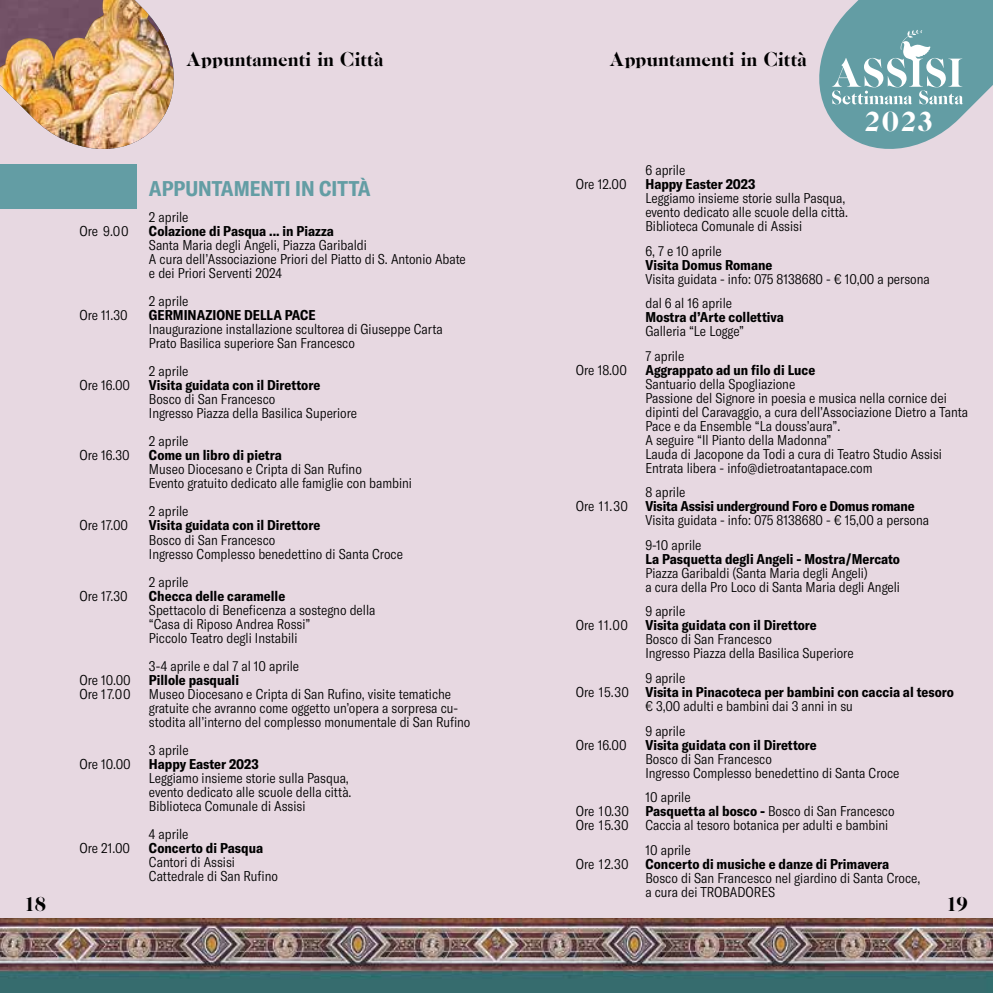
<style>
.page{position:relative;width:993px;height:993px;background:#fff}
.page>*{position:absolute;margin:0;border:0;box-sizing:border-box;transform-origin:0 0}
.t1{font:28.88px "Caslon CP";color:#fff}
.t2{font:21px "Caslon CP";color:#000}
.t3{font:700 condensed 21px "GT America";color:#639da4}
.t4{font:300 condensed 14px/14px "GT America";color:#000}
.t5{font:700 condensed 14px "GT America";color:#000}
.s1{font-weight:700}
</style>
<div class="page">
<div style="left:0;top:0;width:992px;height:992px;background:#e7d8e1"></div>
<img style="left:0;top:918px;width:992px;height:74px">
<div style="left:0;top:164px;width:136px;height:44px;background:#639da4"></div>
<img style="left:0;top:0;width:174px;height:149px">
<svg style="left:819px;top:0;width:173px;height:149px"></svg>
<h2 class="t2" style="left:186px;top:48px;width:199px">Appuntamenti in Città</h2>
<h2 class="t2" style="left:609px;top:48px;width:199px">Appuntamenti in Città</h2>
<h1 class="t1" style="left:863px;top:106px;width:70px">2023</h1>
<p class="t4" style="left:645px;top:163px;width:41px">6 aprile</p>
<p class="t5" style="left:645px;top:175px;width:111px">Happy Easter 2023</p>
<p class="t4" style="left:645px;top:191px;width:204px">Leggiamo insieme storie sulla Pasqua, evento dedicato alle scuole della città.<br>Biblioteca Comunale di Assisi</p>
<p class="t4" style="left:645px;top:244px;width:78px">6, 7 e 10 aprile</p>
<p class="t5" style="left:645px;top:256px;width:128px">Visita Domus Romane</p>
<p class="t4" style="left:645px;top:266px;width:286px;line-height:24.5px">Visita guidata - info: 075 8138680 - € 10,00 a persona dal 6 al 16 aprile</p>
<p class="t5" style="left:645px;top:308px;width:140px">Mostra d’Arte collettiva</p>
<p class="t4" style="left:645px;top:319px;width:100px;line-height:24.5px">Galleria “Le Logge”<br>7 aprile</p>
<p class="t5" style="left:645px;top:361px;width:171px">Aggrappato ad un filo di Luce</p>
<p class="t4" style="left:645px;top:377px;width:324px">Santuario della Spogliazione<br>Passione del Signore in poesia e musica nella cornice dei dipinti del Caravaggio, a cura dell’Associazione Dietro a Tanta Pace e da Ensemble “La douss’aura”.<br>A seguire “Il Pianto della Madonna”<br>Lauda di Jacopone da Todi a cura di Teatro Studio Assisi Entrata libera - info@dietroatantapace.com</p>
<p class="t4" style="left:645px;top:485px;width:41px">8 aprile</p>
<p class="t5" style="left:645px;top:497px;width:270px">Visita Assisi underground Foro e Domus romane</p>
<p class="t4" style="left:645px;top:508px;width:285px;line-height:24.5px">Visita guidata - info: 075 8138680 - € 15,00 a persona<br>9-10 aprile</p>
<p class="t5" style="left:645px;top:550px;width:256px">La Pasquetta degli Angeli - Mostra/Mercato</p>
<p class="t4" style="left:645px;top:566px;width:256px">Piazza Garibaldi (Santa Maria degli Angeli)<br>a cura della Pro Loco di Santa Maria degli Angeli</p>
<p class="t4" style="left:645px;top:604px;width:41px">9 aprile</p>
<p class="t5" style="left:645px;top:616px;width:173px">Visita guidata con il Direttore</p>
<p class="t4" style="left:645px;top:632px;width:209px">Bosco di San Francesco<br>Ingresso Piazza della Basilica Superiore</p>
<p class="t4" style="left:645px;top:671px;width:41px">9 aprile</p>
<p class="t5" style="left:645px;top:683px;width:310px">Visita in Pinacoteca per bambini con caccia al tesoro</p>
<p class="t4" style="left:645px;top:693px;width:209px;line-height:24.5px">€ 3,00 adulti e bambini dai 3 anni in su<br>9 aprile</p>
<p class="t5" style="left:645px;top:735px;width:173px">Visita guidata con il Direttore</p>
<p class="t4" style="left:645px;top:751px;width:255px">Bosco di San Francesco<br>Ingresso Complesso benedettino di Santa Croce</p>
<p class="t4" style="left:645px;top:790px;width:250px">10 aprile<br><span class="s1">Pasquetta al bosco -</span> Bosco di San Francesco<br>Caccia al tesoro botanica per adulti e bambini</p>
<p class="t4" style="left:645px;top:842px;width:47px">10 aprile</p>
<p class="t5" style="left:645px;top:854px;width:245px">Concerto di musiche e danze di Primavera</p>
<p class="t4" style="left:645px;top:870px;width:276px">Bosco di San Francesco nel giardino di Santa Croce, a cura dei TROBADORES</p>
<h2 class="t3" style="left:149px;top:175px;width:223px">APPUNTAMENTI IN CITTÀ</h2>
<p class="t4" style="left:575px;top:177px;width:52px">Ore 12.00</p>
<p class="t4" style="left:149px;top:210px;width:41px">2 aprile</p>
<p class="t5" style="left:149px;top:222px;width:186px">Colazione di Pasqua ... in Piazza</p>
<p class="t4" style="left:149px;top:238px;width:318px">Santa Maria degli Angeli, Piazza Garibaldi<br>A cura dell’Associazione Priori del Piatto di S. Antonio Abate e dei Priori Serventi 2024</p>
<p class="t4" style="left:149px;top:294px;width:41px">2 aprile</p>
<p class="t5" style="left:149px;top:306px;width:168px">GERMINAZIONE DELLA PACE</p>
<p class="t4" style="left:149px;top:322px;width:295px">Inaugurazione installazione scultorea di Giuseppe Carta<br>Prato Basilica superiore San Francesco</p>
<p class="t4" style="left:149px;top:364px;width:41px">2 aprile</p>
<p class="t5" style="left:149px;top:376px;width:173px">Visita guidata con il Direttore</p>
<p class="t4" style="left:149px;top:392px;width:209px">Bosco di San Francesco<br>Ingresso Piazza della Basilica Superiore</p>
<p class="t4" style="left:149px;top:434px;width:41px">2 aprile</p>
<p class="t5" style="left:149px;top:446px;width:134px">Come un libro di pietra</p>
<p class="t4" style="left:149px;top:462px;width:264px">Museo Diocesano e Cripta di San Rufino<br>Evento gratuito dedicato alle famiglie con bambini</p>
<p class="t4" style="left:149px;top:504px;width:41px">2 aprile</p>
<p class="t5" style="left:149px;top:516px;width:173px">Visita guidata con il Direttore</p>
<p class="t4" style="left:149px;top:532px;width:255px">Bosco di San Francesco<br>Ingresso Complesso benedettino di Santa Croce</p>
<p class="t4" style="left:149px;top:574px;width:41px">2 aprile</p>
<p class="t5" style="left:149px;top:586px;width:138px">Checca delle caramelle</p>
<p class="t4" style="left:149px;top:602px;width:228px">Spettacolo di Beneficenza a sostegno della “Casa di Riposo Andrea Rossi”<br>Piccolo Teatro degli Instabili</p>
<p class="t4" style="left:149px;top:658px;width:152px">3-4 aprile e dal 7 al 10 aprile</p>
<p class="t5" style="left:149px;top:670px;width:91px">Pillole pasquali</p>
<p class="t4" style="left:149px;top:686px;width:323px">Museo Diocesano e Cripta di San Rufino, visite tematiche gratuite che avranno come oggetto un’opera a sorpresa cu&shy;stodita all’interno del complesso monumentale di San Rufino</p>
<p class="t4" style="left:149px;top:742px;width:41px">3 aprile</p>
<p class="t5" style="left:149px;top:754px;width:111px">Happy Easter 2023</p>
<p class="t4" style="left:149px;top:770px;width:204px">Leggiamo insieme storie sulla Pasqua, evento dedicato alle scuole della città.<br>Biblioteca Comunale di Assisi</p>
<p class="t4" style="left:149px;top:826px;width:41px">4 aprile</p>
<p class="t5" style="left:149px;top:838px;width:116px">Concerto di Pasqua</p>
<p class="t4" style="left:149px;top:854px;width:131px">Cantori di Assisi<br>Cattedrale di San Rufino</p>
<p class="t4" style="left:79px;top:224px;width:51px">Ore 9.00</p>
<p class="t4" style="left:79px;top:308px;width:50px">Ore 11.30</p>
<p class="t4" style="left:575px;top:363px;width:52px">Ore 18.00</p>
<p class="t4" style="left:79px;top:378px;width:52px">Ore 16.00</p>
<p class="t4" style="left:79px;top:448px;width:52px">Ore 16.30</p>
<p class="t4" style="left:575px;top:499px;width:53px">Ore 11.30</p>
<p class="t4" style="left:79px;top:518px;width:50px">Ore 17.00</p>
<p class="t4" style="left:79px;top:588px;width:50px">Ore 17.30</p>
<p class="t4" style="left:575px;top:618px;width:53px">Ore 11.00</p>
<p class="t4" style="left:79px;top:672px;width:53px">Ore 10.00<br>Ore 17.00</p>
<p class="t4" style="left:575px;top:685px;width:54px">Ore 15.30</p>
<p class="t4" style="left:575px;top:737px;width:52px">Ore 16.00</p>
<p class="t4" style="left:79px;top:756px;width:53px">Ore 10.00</p>
<p class="t4" style="left:575px;top:804px;width:55px">Ore 10.30<br>Ore 15.30</p>
<p class="t4" style="left:575px;top:856px;width:54px">Ore 12.30</p>
<p class="t4" style="left:79px;top:840px;width:52px">Ore 21.00</p>
<h2 class="t2" style="left:25px;top:892px;width:23px">18</h2>
<h2 class="t2" style="left:946px;top:892px;width:23px">19</h2>
</div>
